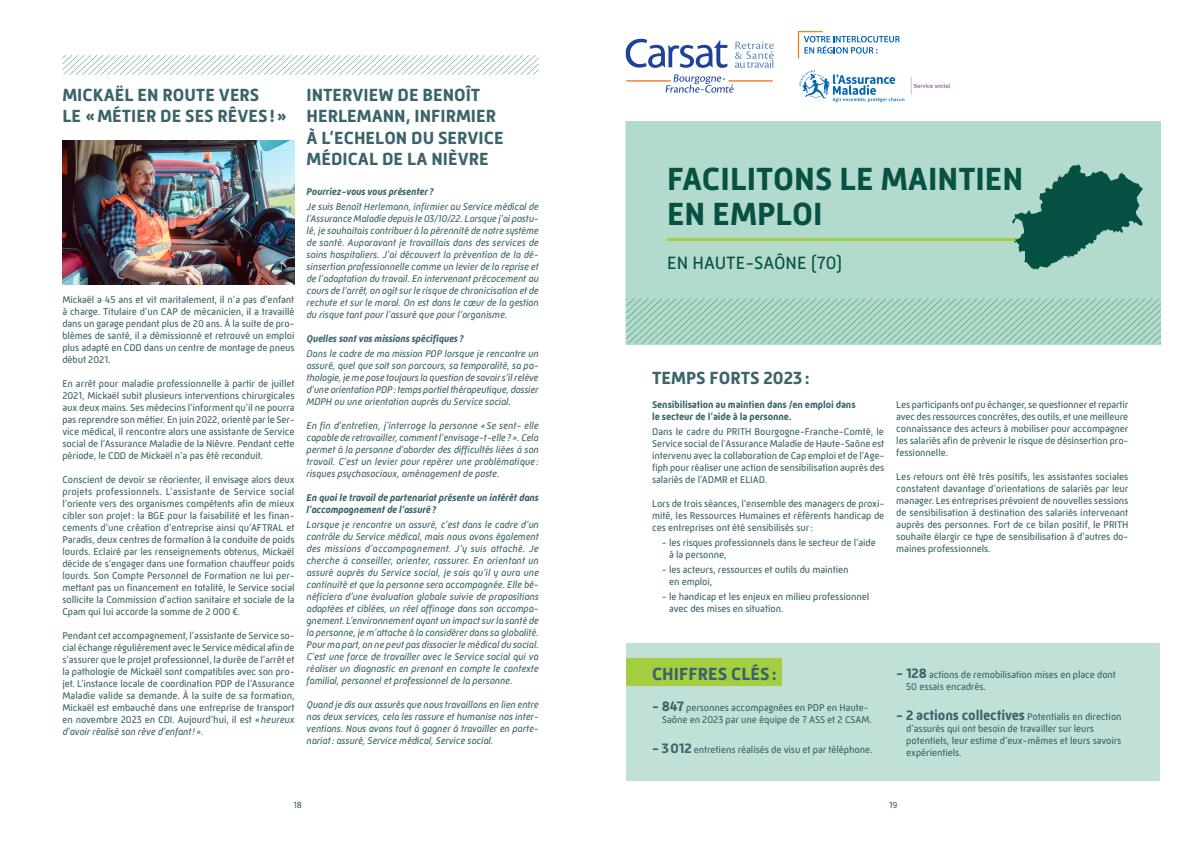
<style>
.page{position:relative;width:1191px;height:842px;background:#fff}
.page>*{position:absolute;margin:0;border:0;box-sizing:border-box;transform-origin:0 0}
.t1{font:700 32.8px "Mic 32 New";color:#075144}
.t2{font:18.2px "Mic 32 New";color:#075144}
.t3{font:700 18px/21.6px "Mic 32 New";color:#3a636a}
.t4{font:10px/12px "Mic 32 New";letter-spacing:-.01em;color:#3a636a;text-align:justify}
.t5{font:italic 10px/12px "Mic 32 New";letter-spacing:-.01em;color:#3a636a;text-align:justify}
.t6{font:italic 700 10px/12px "Mic 32 New";letter-spacing:-.01em;color:#3a636a}
.t7{font:700 10px "Mic 32 New";letter-spacing:-.01em;color:#3a636a}
.t8{font:9px "Mic 32 New";color:#3a636a}
.s1{font-style:italic}
.s2{font-weight:700;font-size:14px}
</style>
<div class="page">
<svg style="left:62px;top:55px;width:477px;height:20px"></svg>
<svg style="left:625px;top:31px;width:536px;height:750px"></svg>
<hr style="left:667px;top:238px;width:410px;height:3px;background:#a5ce41">
<div style="left:626px;top:659px;width:156px;height:27px;background:#a5ce41"></div>
<svg style="left:1012px;top:164px;width:130px;height:106px;background:#538e81"></svg>
<img style="left:62px;top:141px;width:232px;height:144px">
<p class="t3" style="left:62px;top:84px;width:198px">MICKAËL EN ROUTE VERS</p>
<p class="t3" style="left:62px;top:105px;width:226px">LE «MÉTIER DE SES RÊVES!»</p>
<p class="t4" style="left:62px;top:293px;width:234px">Mickaël a 45 ans et vit maritalement, il n’a pas d’enfant à charge. Titulaire d’un CAP de mécanicien, il a travaillé dans un garage pendant plus de 20 ans. À la suite de pro&shy;blèmes de santé, il a démissionné et retrouvé un emploi plus adapté en CDD dans un centre de montage de pneus début 2021.</p>
<p class="t4" style="left:62px;top:377px;width:234px">En arrêt pour maladie professionnelle à partir de juillet 2021, Mickaël subit plusieurs interventions chirurgicales aux deux mains. Ses médecins l’informent qu’il ne pourra pas reprendre son métier. En juin 2022, orienté par le Ser&shy;vice médical, il rencontre alors une assistante de Service social de l’Assurance Maladie de la Nièvre. Pendant cette période, le CDD de Mickaël n’a pas été reconduit.</p>
<p class="t4" style="left:62px;top:473px;width:234px">Conscient de devoir se réorienter, il envisage alors deux projets professionnels. L’assistante de Service social l’oriente vers des organismes compétents afin de mieux cibler son projet: la BGE pour la faisabilité et les finan&shy;cements d’une création d’entreprise ainsi qu’AFTRAL et Paradis, deux centres de formation à la conduite de poids lourds. Eclairé par les renseignements obtenus, Mickaël décide de s’engager dans une formation chauffeur poids lourds. Son Compte Personnel de Formation ne lui per&shy;mettant pas un financement en totalité, le Service social sollicite la Commission d’action sanitaire et sociale de la Cpam qui lui accorde la somme de 2 000 €.</p>
<p class="t4" style="left:62px;top:629px;width:234px">Pendant cet accompagnement, l’assistante de Service so&shy;cial échange régulièrement avec le Service médical afin de s’assurer que le projet professionnel, la durée de l’arrêt et la pathologie de Mickaël sont compatibles avec son pro&shy;jet. L’instance locale de coordination PDP de l’Assurance Maladie valide sa demande. À la suite de sa formation, Mickaël est embauché dans une entreprise de transport en novembre 2023 en CDI. Aujourd’hui, il est «<span class="s1">heureux d’avoir réalisé son rêve d’enfant!»</span>.</p>
<p class="t3" style="left:306px;top:84px;width:175px">INTERVIEW DE BENOÎT</p>
<p class="t3" style="left:306px;top:105px;width:191px">HERLEMANN, INFIRMIER</p>
<p class="t3" style="left:306px;top:127px;width:198px">À L’ECHELON DU SERVICE<br>MÉDICAL DE LA NIÈVRE</p>
<p class="t6" style="left:306px;top:185px;width:128px">Pourriez-vous vous présenter?</p>
<p class="t5" style="left:306px;top:200px;width:234px">Je suis Benoît Herlemann, infirmier au Service médical de l’Assurance Maladie depuis le 03/10/22. Lorsque j’ai postu&shy;lé, je souhaitais contribuer à la pérennité de notre système de santé. Auparavant je travaillais dans des services de soins hospitaliers. J’ai découvert la prévention de la dé&shy;sinsertion professionnelle comme un levier de la reprise et de l’adaptation du travail. En intervenant précocement au cours de l’arrêt, on agit sur le risque de chronicisation et de rechute et sur le moral. On est dans le cœur de la gestion du risque tant pour l’assuré que pour l’organisme.</p>
<p class="t6" style="left:306px;top:332px;width:158px">Quelles sont vos missions spécifiques?</p>
<p class="t5" style="left:306px;top:347px;width:234px">Dans le cadre de ma mission PDP lorsque je rencontre un assuré, quel que soit son parcours, sa temporalité, sa pa&shy;thologie, je me pose toujours la question de savoir s’il relève d’une orientation PDP: temps partiel thérapeutique, dossier MDPH ou une orientation auprès du Service social.</p>
<p class="t5" style="left:306px;top:419px;width:234px">En fin d’entretien, j’interroge la personne «Se sent- elle capable de retravailler, comment l’envisage-t-elle?». Cela permet à la personne d’aborder des difficultés liées à son travail. C’est un levier pour repérer une problématique: risques psychosociaux, aménagement de poste.</p>
<p class="t6" style="left:306px;top:491px;width:234px">En quoi le travail de partenariat présente un intérêt dans l’accompagnement de l’assuré?</p>
<p class="t5" style="left:306px;top:518px;width:234px">Lorsque je rencontre un assuré, c’est dans le cadre d’un contrôle du Service médical, mais nous avons également des missions d’accompagnement. J’y suis attaché. Je cherche à conseiller, orienter, rassurer. En orientant un assuré auprès du Service social, je sais qu’il y aura une continuité et que la personne sera accompagnée. Elle bé&shy;néficiera d’une évaluation globale suivie de propositions adaptées et ciblées, un réel affinage dans son accompa&shy;gnement. L’environnement ayant un impact sur la santé de la personne, je m’attache à la considérer dans sa globalité.<br>Pour ma part, on ne peut pas dissocier le médical du social.<br>C’est une force de travailler avec le Service social qui va réaliser un diagnostic en prenant en compte le contexte familial, personnel et professionnel de la personne.</p>
<p class="t5" style="left:306px;top:698px;width:234px">Quand je dis aux assurés que nous travaillons en lien entre nos deux services, cela les rassure et humanise nos inter&shy;ventions. Nous avons tout à gagner à travailler en parte&shy;nariat: assuré, Service médical, Service social.</p>
<p class="t1" style="left:667px;top:160px;width:358px">FACILITONS LE MAINTIEN</p>
<p class="t1" style="left:667px;top:195px;width:157px">EN EMPLOI</p>
<p class="t2" style="left:667px;top:252px;width:177px">EN HAUTE-SAÔNE (70)</p>
<p class="t3" style="left:652px;top:367px;width:159px">TEMPS FORTS 2023:</p>
<p class="t7" style="left:652px;top:399px;width:205px">Sensibilisation au maintien dans /en emploi dans</p>
<p class="t7" style="left:652px;top:411px;width:141px">le secteur de l’aide à la personne.</p>
<p class="t4" style="left:652px;top:425px;width:234px">Dans le cadre du PRITH Bourgogne-Franche-Comté, le Service social de l’Assurance Maladie de Haute-Saône est intervenu avec la collaboration de Cap emploi et de l’Age&shy;fiph pour réaliser une action de sensibilisation auprès des salariés de l’ADMR et ELIAD.</p>
<p class="t4" style="left:652px;top:497px;width:234px">Lors de trois séances, l’ensemble des managers de proxi&shy;mité, les Ressources Humaines et référents handicap de ces entreprises ont été sensibilisés sur:</p>
<p class="t4" style="left:669px;top:536px;width:208px;text-indent:-7px">- les risques professionnels dans le secteur de l’aide à la personne,</p>
<p class="t4" style="left:669px;top:563px;width:181px;text-indent:-7px">- les acteurs, ressources et outils du maintien en emploi,</p>
<p class="t4" style="left:669px;top:590px;width:202px;text-indent:-7px">- le handicap et les enjeux en milieu professionnel avec des mises en situation.</p>
<p class="t4" style="left:896px;top:398px;width:234px">Les participants ont pu échanger, se questionner et repartir avec des ressources concrètes, des outils, et une meilleure connaissance des acteurs à mobiliser pour accompagner les salariés afin de prévenir le risque de désinsertion pro&shy;fessionnelle.</p>
<p class="t4" style="left:896px;top:470px;width:234px">Les retours ont été très positifs, les assistantes sociales constatent davantage d’orientations de salariés par leur manager. Les entreprises prévoient de nouvelles sessions de sensibilisation à destination des salariés intervenant auprès des personnes. Fort de ce bilan positif, le PRITH souhaite élargir ce type de sensibilisation à d’autres do&shy;maines professionnels.</p>
<p class="t3" style="left:652px;top:663px;width:126px">CHIFFRES CLÉS:</p>
<p class="t4" style="left:662px;top:701px;width:211px;text-indent:-10px"><span class="s2">- 847</span> personnes accompagnées en PDP en Haute-<br>Saône en 2023 par une équipe de 7 ASS et 2 CSAM.</p>
<p class="t4" style="left:652px;top:743px;width:222px"><span class="s2">- 3012</span> entretiens réalisés de visu et par téléphone.</p>
<p class="t4" style="left:896px;top:668px;width:221px"><span class="s2">- 128</span> actions de remobilisation mises en place dont</p>
<p class="t4" style="left:906px;top:680px;width:81px">50 essais encadrés.</p>
<p class="t4" style="left:896px;top:710px;width:227px"><span class="s2">- 2 actions collectives</span> Potentialis en direction</p>
<p class="t4" style="left:906px;top:722px;width:189px">d’assurés qui ont besoin de travailler sur leurs</p>
<p class="t4" style="left:906px;top:734px;width:217px">potentiels, leur estime d’eux-mêmes et leurs savoirs</p>
<p class="t4" style="left:906px;top:746px;width:57px">expérientiels.</p>
<p class="t8" style="left:293px;top:800px;width:10px">18</p>
<p class="t8" style="left:889px;top:800px;width:10px">19</p>
</div>
